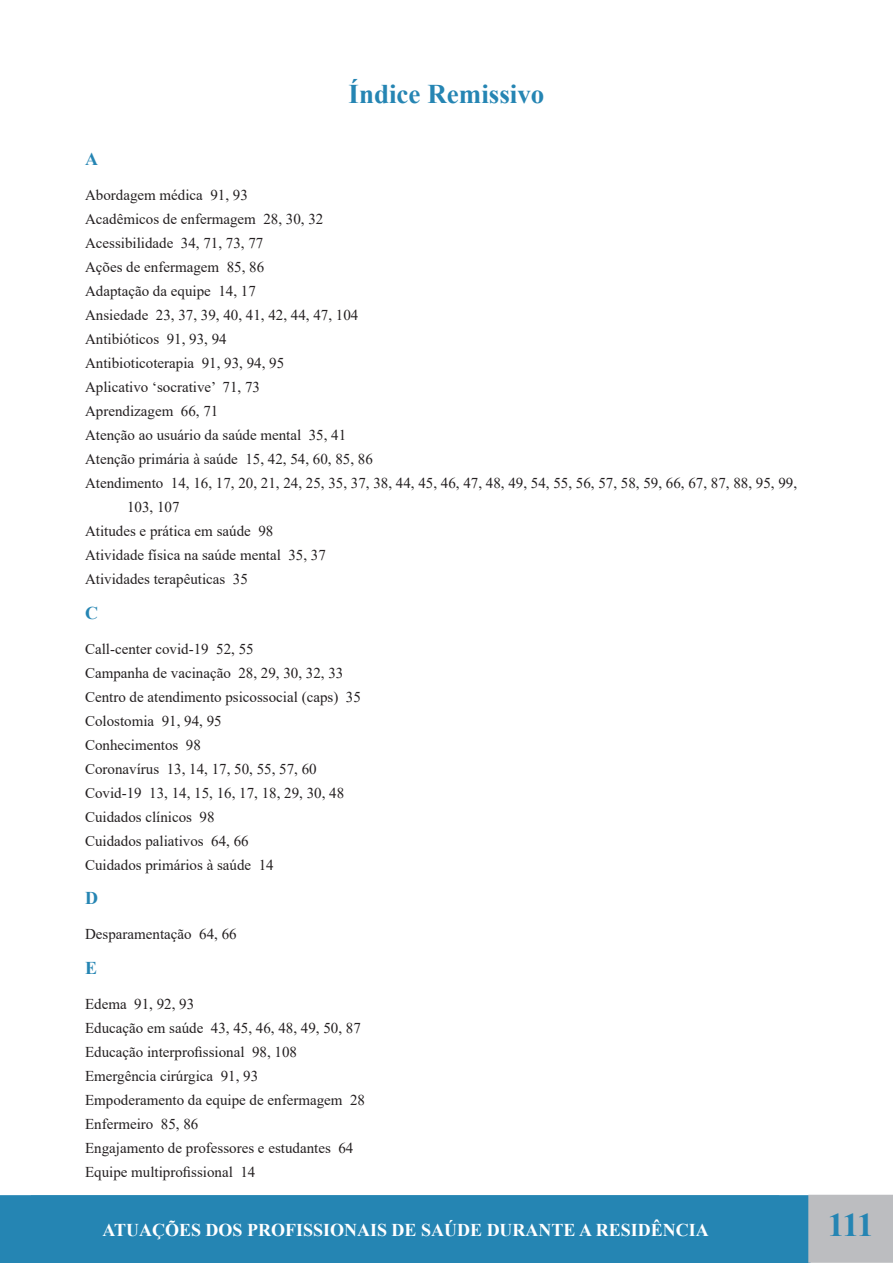
<style>
.page{position:relative;width:893px;height:1263px;background:#fff}
.page>*{position:absolute;margin:0;border:0;box-sizing:border-box;transform-origin:0 0}
.t1{font:700 33px "Times New Roman";color:#2585b3}
.t2{font:700 27px "Times New Roman";color:#2585b3}
.t3{font:700 18px "Times New Roman";color:#fff}
.t4{font:700 18px "Times New Roman";color:#2585b3}
.t5{font:15px/24px "Times New Roman";color:#231f20}
</style>
<div class="page">
<div style="left:0;top:1195px;width:810px;height:68px;background:#2585b3"></div>
<div style="left:809px;top:1195px;width:84px;height:67px;background:#bcbdc0"></div>
<div style="left:808px;top:1195px;width:85px;height:68px;border:2px solid #bcbdc0"></div>
<div style="left:31px;top:1195px;width:748px;height:56px;border:2px solid #2585b3"></div>
<p class="t2" style="left:349px;top:75px;width:197px">Índice Remissivo</p>
<p class="t4" style="left:85px;top:146px;width:14px">A</p>
<p class="t5" style="left:85px;top:182px;width:164px">Abordagem médica 91, 93</p>
<p class="t5" style="left:85px;top:206px;width:240px">Acadêmicos de enfermagem 28, 30, 32</p>
<p class="t5" style="left:85px;top:230px;width:180px">Acessibilidade 34, 71, 73, 77</p>
<p class="t5" style="left:85px;top:254px;width:181px">Ações de enfermagem 85, 86</p>
<p class="t5" style="left:85px;top:278px;width:172px">Adaptação da equipe 14, 17</p>
<p class="t5" style="left:85px;top:302px;width:275px">Ansiedade 23, 37, 39, 40, 41, 42, 44, 47, 104</p>
<p class="t5" style="left:85px;top:326px;width:143px">Antibióticos 91, 93, 94</p>
<p class="t5" style="left:85px;top:350px;width:201px">Antibioticoterapia 91, 93, 94, 95</p>
<p class="t5" style="left:85px;top:374px;width:177px">Aplicativo ‘socrative’ 71, 73</p>
<p class="t5" style="left:85px;top:398px;width:135px">Aprendizagem 66, 71</p>
<p class="t5" style="left:85px;top:422px;width:263px">Atenção ao usuário da saúde mental 35, 41</p>
<p class="t5" style="left:85px;top:446px;width:289px">Atenção primária à saúde 15, 42, 54, 60, 85, 86</p>
<p class="t5" style="left:127px;top:470px;width:672px;text-indent:-42px">Atendimento 14, 16, 17, 20, 21, 24, 25, 35, 37, 38, 44, 45, 46, 47, 48, 49, 54, 55, 56, 57, 58, 59, 66, 67, 87, 88, 95, 99,<br>103, 107</p>
<p class="t5" style="left:85px;top:518px;width:190px">Atitudes e prática em saúde 98</p>
<p class="t5" style="left:85px;top:542px;width:242px">Atividade física na saúde mental 35, 37</p>
<p class="t5" style="left:85px;top:566px;width:164px">Atividades terapêuticas 35</p>
<p class="t4" style="left:85px;top:600px;width:14px">C</p>
<p class="t5" style="left:85px;top:636px;width:170px">Call-center covid-19 52, 55</p>
<p class="t5" style="left:85px;top:660px;width:260px">Campanha de vacinação 28, 29, 30, 32, 33</p>
<p class="t5" style="left:85px;top:684px;width:277px">Centro de atendimento psicossocial (caps) 35</p>
<p class="t5" style="left:85px;top:708px;width:138px">Colostomia 91, 94, 95</p>
<p class="t5" style="left:85px;top:732px;width:117px">Conhecimentos 98</p>
<p class="t5" style="left:85px;top:756px;width:233px">Coronavírus 13, 14, 17, 50, 55, 57, 60</p>
<p class="t5" style="left:85px;top:780px;width:261px">Covid-19 13, 14, 15, 16, 17, 18, 29, 30, 48</p>
<p class="t5" style="left:85px;top:804px;width:131px">Cuidados clínicos 98</p>
<p class="t5" style="left:85px;top:828px;width:165px">Cuidados paliativos 64, 66</p>
<p class="t5" style="left:85px;top:852px;width:190px">Cuidados primários à saúde 14</p>
<p class="t4" style="left:85px;top:885px;width:14px">D</p>
<p class="t5" style="left:85px;top:922px;width:153px">Desparamentação 64, 66</p>
<p class="t4" style="left:85px;top:955px;width:14px">E</p>
<p class="t5" style="left:85px;top:991px;width:111px">Edema 91, 92, 93</p>
<p class="t5" style="left:85px;top:1015px;width:277px">Educação em saúde 43, 45, 46, 48, 49, 50, 87</p>
<p class="t5" style="left:85px;top:1039px;width:214px">Educação interprofissional 98, 108</p>
<p class="t5" style="left:85px;top:1063px;width:175px">Emergência cirúrgica 91, 93</p>
<p class="t5" style="left:85px;top:1087px;width:281px">Empoderamento da equipe de enfermagem 28</p>
<p class="t5" style="left:85px;top:1111px;width:115px">Enfermeiro 85, 86</p>
<p class="t5" style="left:85px;top:1135px;width:270px">Engajamento de professores e estudantes 64</p>
<p class="t5" style="left:85px;top:1159px;width:172px">Equipe multiprofissional 14</p>
<p class="t3" style="left:102px;top:1217px;width:608px">ATUAÇÕES DOS PROFISSIONAIS DE SAÚDE DURANTE A RESIDÊNCIA</p>
<h1 class="t1" style="left:828px;top:1201px;width:47px">111</h1>
</div>
